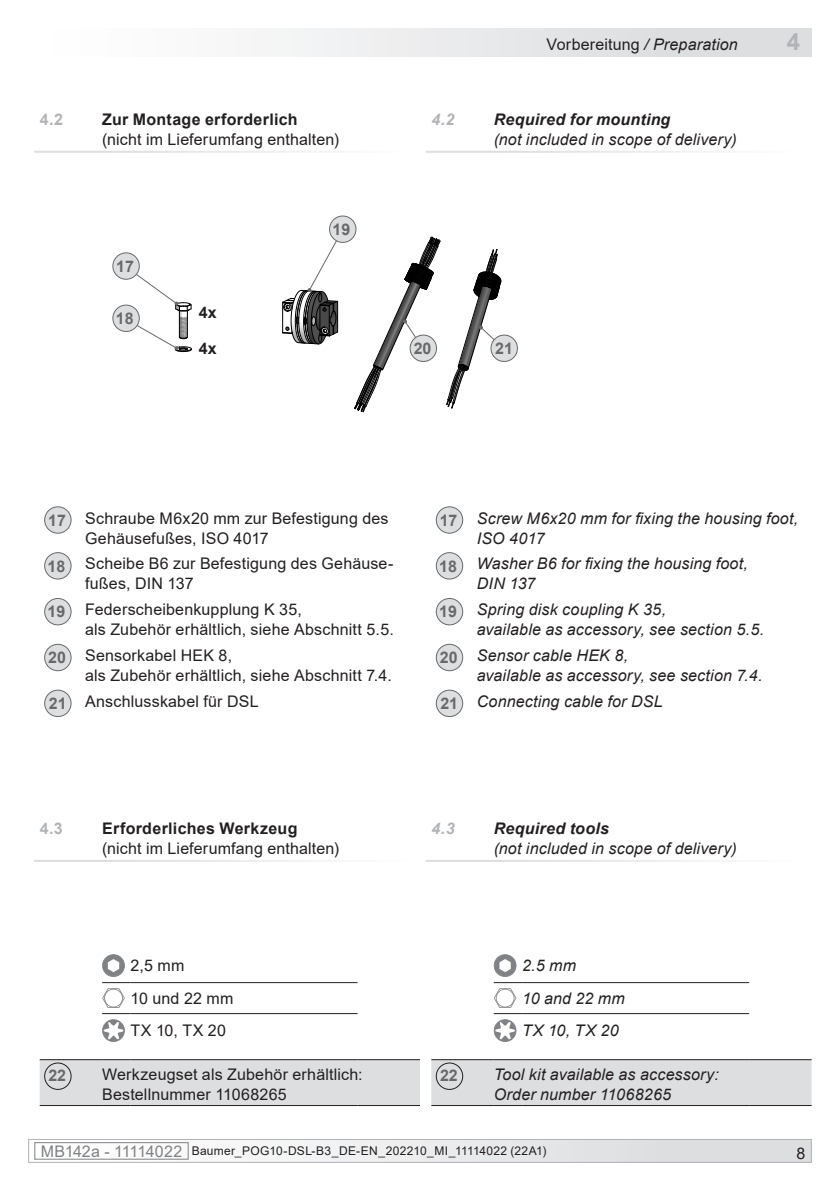
<style>
.page{position:relative;width:840px;height:1191px;background:#fff}
.page>*{position:absolute;margin:0;border:0;box-sizing:border-box;transform-origin:0 0}
.MB-Leiste_oben_recht{font:700 24px "Arial";color:#b2b3b7}
.DE_links{font:16px/20px "Arial";letter-spacing:.01em;color:#231f20}
.EN_links{font:italic 16px/20px "Arial";letter-spacing:.01em;color:#231f20}
.Kapitel_1-1_DE{font:16px/20px "Arial";letter-spacing:.01em;color:#231f20}
.Kapitel_1-1_EN{font:italic 16px/20px "Arial";letter-spacing:.01em;color:#231f20}
.Bezugszahl_Option{font:700 16px "Arial";color:#67696b}
.MB-Leiste_oben_recht-2{font:16px "Arial";letter-spacing:.01em;color:#231f20}
.Kapitel_1-1_DE-2{font:700 16px "Arial";color:#b2b3b7}
.Kapitel_1-1_EN-2{font:italic 700 16px "Arial";color:#b2b3b7}
.DE_links-2{font:700 16px "Arial";color:#231f20}
.t1{font:12px "Arial";letter-spacing:.02em;color:#231f20}
.s1{font-style:italic}
.s2{font-weight:700}
.s3{font-size:16px;color:#808285}
</style>
<div class="page">
<div style="left:29px;top:1139px;width:781px;height:23px;background:linear-gradient(to right,#f9f9f9,#dbdcdf)"></div>
<div style="left:35px;top:1142px;width:153px;height:17px;border:1px solid #808285"></div>
<div style="left:28px;top:1139px;width:783px;height:23px;border:1px solid #b2b3b7"></div>
<div style="left:28px;top:28px;width:783px;height:29px;background:linear-gradient(to right,#fff,#d8d9dc)"></div>
<svg style="left:282px;top:233px;width:57px;height:111px"></svg>
<svg style="left:354px;top:237px;width:86px;height:175px"></svg>
<svg style="left:446px;top:249px;width:56px;height:159px"></svg>
<div style="left:329px;top:216px;width:27px;height:26px;background:#dddee0;border-radius:50%"></div>
<div style="left:329px;top:215px;width:27px;height:28px;border:1px solid #67696b;border-radius:50%"></div>
<div style="left:410px;top:335px;width:26px;height:26px;background:#dddee0;border-radius:50%"></div>
<div style="left:409px;top:334px;width:28px;height:28px;border:1px solid #67696b;border-radius:50%"></div>
<div style="left:490px;top:335px;width:27px;height:26px;background:#dddee0;border-radius:50%"></div>
<div style="left:490px;top:334px;width:27px;height:28px;border:1px solid #67696b;border-radius:50%"></div>
<svg style="left:130px;top:270px;width:62px;height:82px"></svg>
<div style="left:113px;top:253px;width:26px;height:26px;background:#dddee0;border-radius:50%"></div>
<div style="left:112px;top:252px;width:28px;height:28px;border:1px solid #67696b;border-radius:50%"></div>
<div style="left:113px;top:305px;width:26px;height:26px;background:#dddee0;border-radius:50%"></div>
<div style="left:112px;top:304px;width:28px;height:28px;border:1px solid #67696b;border-radius:50%"></div>
<div style="left:45px;top:507px;width:26px;height:26px;background:#dddee0;border-radius:50%"></div>
<div style="left:44px;top:506px;width:28px;height:28px;border:1px solid #67696b;border-radius:50%"></div>
<div style="left:45px;top:552px;width:26px;height:27px;background:#dddee0;border-radius:50%"></div>
<div style="left:44px;top:552px;width:28px;height:27px;border:1px solid #67696b;border-radius:50%"></div>
<div style="left:45px;top:598px;width:26px;height:27px;background:#dddee0;border-radius:50%"></div>
<div style="left:44px;top:598px;width:28px;height:27px;border:1px solid #67696b;border-radius:50%"></div>
<div style="left:45px;top:644px;width:26px;height:26px;background:#dddee0;border-radius:50%"></div>
<div style="left:44px;top:644px;width:28px;height:27px;border:1px solid #67696b;border-radius:50%"></div>
<div style="left:45px;top:690px;width:26px;height:26px;background:#dddee0;border-radius:50%"></div>
<div style="left:44px;top:689px;width:28px;height:28px;border:1px solid #67696b;border-radius:50%"></div>
<div style="left:436px;top:507px;width:26px;height:26px;background:#dddee0;border-radius:50%"></div>
<div style="left:435px;top:506px;width:28px;height:28px;border:1px solid #67696b;border-radius:50%"></div>
<div style="left:436px;top:552px;width:26px;height:27px;background:#dddee0;border-radius:50%"></div>
<div style="left:435px;top:552px;width:28px;height:27px;border:1px solid #67696b;border-radius:50%"></div>
<div style="left:436px;top:598px;width:26px;height:27px;background:#dddee0;border-radius:50%"></div>
<div style="left:435px;top:598px;width:28px;height:27px;border:1px solid #67696b;border-radius:50%"></div>
<div style="left:436px;top:644px;width:26px;height:26px;background:#dddee0;border-radius:50%"></div>
<div style="left:435px;top:644px;width:28px;height:27px;border:1px solid #67696b;border-radius:50%"></div>
<div style="left:436px;top:690px;width:26px;height:26px;background:#dddee0;border-radius:50%"></div>
<div style="left:435px;top:689px;width:28px;height:28px;border:1px solid #67696b;border-radius:50%"></div>
<hr style="left:130px;top:982px;width:227px;height:1px;background:#231f20">
<hr style="left:130px;top:1013px;width:227px;height:1px;background:#231f20">
<div style="left:40px;top:1059px;width:380px;height:47px;background:#dddee0"></div>
<hr style="left:130px;top:1105px;width:227px;height:1px;background:#231f20">
<hr style="left:357px;top:1105px;width:63px;height:1px;background:#231f20">
<svg style="left:102px;top:954px;width:28px;height:88px"></svg>
<div style="left:44px;top:1062px;width:28px;height:28px;border:1px solid #231f20;border-radius:50%"></div>
<hr style="left:522px;top:982px;width:226px;height:1px;background:#231f20">
<hr style="left:522px;top:1013px;width:226px;height:1px;background:#231f20">
<div style="left:431px;top:1059px;width:380px;height:47px;background:#dddee0"></div>
<hr style="left:522px;top:1105px;width:226px;height:1px;background:#231f20">
<hr style="left:748px;top:1105px;width:63px;height:1px;background:#231f20">
<svg style="left:493px;top:954px;width:29px;height:88px"></svg>
<div style="left:435px;top:1062px;width:28px;height:28px;border:1px solid #231f20;border-radius:50%"></div>
<p class="MB-Leiste_oben_recht-2" style="left:546px;top:33px;width:193px">Vorbereitung <span class="s1">/ Preparation</span></p>
<p class="MB-Leiste_oben_recht" style="left:786px;top:24px;width:15px">4</p>
<p class="Kapitel_1-1_DE-2" style="left:40px;top:108px;width:25px">4.2</p>
<p class="Kapitel_1-1_DE" style="left:102px;top:109px;width:238px"><span class="s2">Zur Montage erforderlich </span>(nicht im Lieferumfang enthalten)</p>
<p class="Kapitel_1-1_EN-2" style="left:431px;top:109px;width:25px">4.2</p>
<p class="Kapitel_1-1_EN" style="left:493px;top:110px;width:244px"><span class="s2">Required for mounting<br></span>(not included in scope of delivery)</p>
<p class="Bezugszahl_Option" style="left:116px;top:255px;width:19px">17</p>
<p class="Bezugszahl_Option" style="left:116px;top:307px;width:19px">18</p>
<p class="DE_links-2" style="left:199px;top:301px;width:19px">4x</p>
<p class="DE_links-2" style="left:199px;top:336px;width:19px">4x</p>
<p class="Bezugszahl_Option" style="left:332px;top:218px;width:19px">19</p>
<p class="Bezugszahl_Option" style="left:413px;top:337px;width:19px">20</p>
<p class="Bezugszahl_Option" style="left:495px;top:337px;width:19px">21</p>
<p class="Bezugszahl_Option" style="left:48px;top:509px;width:19px">17</p>
<p class="DE_links" style="left:85px;top:508px;width:305px">Schraube M6x20 mm zur Befestigung des<br>Gehäusefußes, ISO 4017</p>
<p class="Bezugszahl_Option" style="left:48px;top:554px;width:19px">18</p>
<p class="DE_links" style="left:85px;top:554px;width:310px">Scheibe B6 zur Befestigung des Gehäuse&shy;fußes, DIN 137</p>
<p class="Bezugszahl_Option" style="left:48px;top:600px;width:19px">19</p>
<p class="DE_links" style="left:85px;top:599px;width:310px">Federscheibenkupplung K 35,<br>als Zubehör erhältlich, siehe Abschnitt 5.5.</p>
<p class="Bezugszahl_Option" style="left:48px;top:646px;width:19px">20</p>
<p class="DE_links" style="left:85px;top:645px;width:308px">Sensorkabel HEK 8,<br>als Zubehör erhältlich, siehe Abschnitt 7.4.</p>
<p class="Bezugszahl_Option" style="left:49px;top:692px;width:19px">21</p>
<p class="DE_links" style="left:85px;top:691px;width:175px">Anschlusskabel für DSL</p>
<p class="Bezugszahl_Option" style="left:439px;top:509px;width:19px">17</p>
<p class="EN_links" style="left:476px;top:508px;width:323px">Screw M6x20 mm for fixing the housing foot,<br>ISO 4017</p>
<p class="Bezugszahl_Option" style="left:439px;top:554px;width:19px">18</p>
<p class="EN_links" style="left:476px;top:554px;width:272px">Washer B6 for fixing the housing foot,<br>DIN 137</p>
<p class="Bezugszahl_Option" style="left:439px;top:600px;width:19px">19</p>
<p class="EN_links" style="left:476px;top:600px;width:289px">Spring disk coupling K 35,<br>available as accessory, see section 5.5.</p>
<p class="Bezugszahl_Option" style="left:439px;top:646px;width:19px">20</p>
<p class="EN_links" style="left:476px;top:646px;width:153px">Sensor cable HEK 8,</p>
<p class="EN_links" style="left:476px;top:666px;width:287px">available as accessory, see section 7.4.</p>
<p class="Bezugszahl_Option" style="left:440px;top:692px;width:19px">21</p>
<p class="EN_links" style="left:476px;top:691px;width:187px">Connecting cable for DSL</p>
<p class="Kapitel_1-1_DE-2" style="left:40px;top:817px;width:24px">4.3</p>
<p class="Kapitel_1-1_DE" style="left:102px;top:818px;width:238px"><span class="s2">Erforderliches Werkzeug </span>(nicht im Lieferumfang enthalten)</p>
<p class="Kapitel_1-1_EN-2" style="left:431px;top:818px;width:25px">4.3</p>
<p class="Kapitel_1-1_EN" style="left:493px;top:819px;width:244px"><span class="s2">Required tools<br></span>(not included in scope of delivery)</p>
<p class="DE_links" style="left:130px;top:955px;width:55px">2,5 mm</p>
<p class="DE_links" style="left:130px;top:988px;width:104px">10 und 22 mm</p>
<p class="DE_links" style="left:130px;top:1020px;width:97px">TX 10, TX 20</p>
<p class="Bezugszahl_Option" style="left:48px;top:1063px;width:19px">22</p>
<p class="DE_links" style="left:102px;top:1064px;width:262px">Werkzeugset als Zubehör erhältlich:<br>Bestellnummer 11068265</p>
<p class="EN_links" style="left:522px;top:956px;width:55px">2.5 mm</p>
<p class="EN_links" style="left:522px;top:988px;width:104px">10 and 22 mm</p>
<p class="EN_links" style="left:522px;top:1021px;width:98px">TX 10, TX 20</p>
<p class="Bezugszahl_Option" style="left:440px;top:1063px;width:19px">22</p>
<p class="EN_links" style="left:493px;top:1064px;width:226px">Tool kit available as accessory:<br>Order number 11068265</p>
<p class="t1" style="left:41px;top:1143px;width:507px"><span class="s3">MB142a - 11114022</span> Baumer_POG10-DSL-B3_DE-EN_202210_MI_11114022 (22A1)</p>
<p class="DE_links" style="left:796px;top:1143px;width:10px">8</p>
</div>
